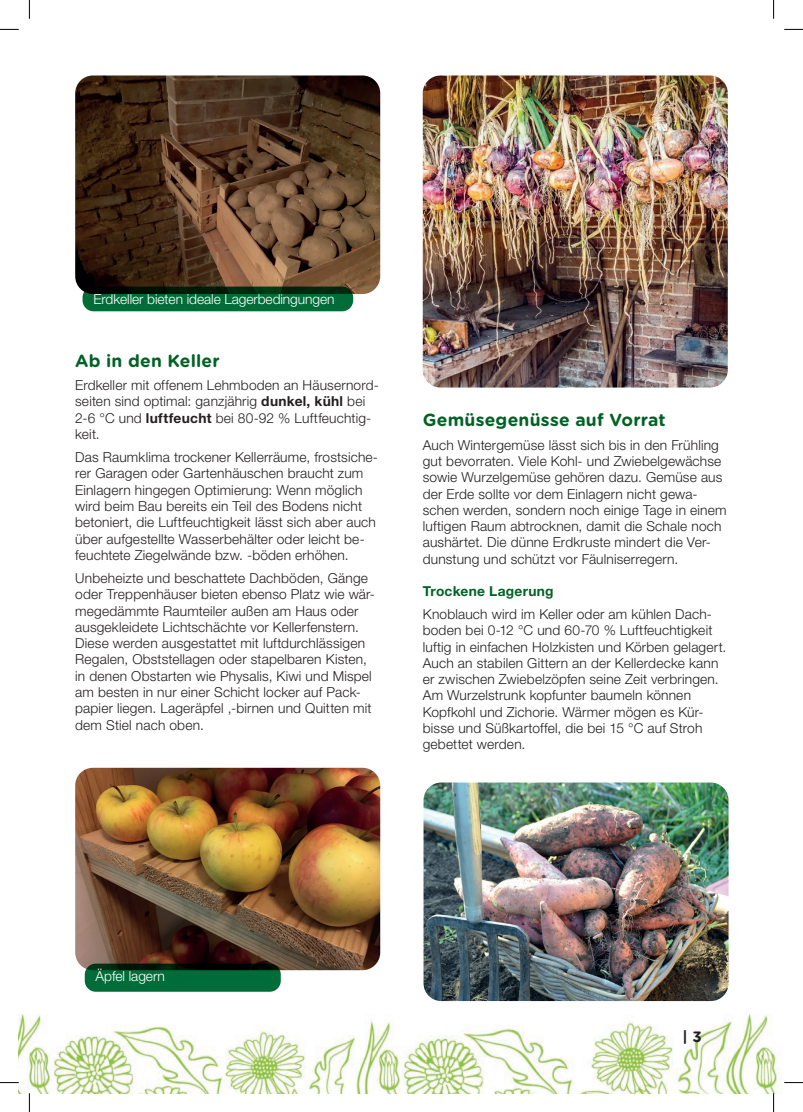
<style>
.page{position:relative;width:803px;height:1112px;background:#fff}
.page>*{position:absolute;margin:0;border:0;box-sizing:border-box;transform-origin:0 0}
._03_Headline_hellgrün{font:700 17.5px "Gotham Rounded";letter-spacing:.01em;color:#006224}
.t1{font:700 15px "Gotham Rounded";color:#231f20}
._03_Headline_hellgrün-2{font:300 13.75px/16.2px "Helvetica Neue LT Pro";letter-spacing:.015em;color:#231f20}
.bildunterschrift{font:300 13.75px "Helvetica Neue LT Pro";letter-spacing:-.005em;color:#fff}
._03_Headline_hellgrün-3{font:700 13.75px "Helvetica Neue LT Pro";letter-spacing:.02em;color:#006224}
.s1{font-weight:700}
</style>
<div class="page">
<img style="left:19px;top:1014px;width:764px;height:78px">
<img style="left:423px;top:75px;width:305px;height:312px">
<img style="left:75px;top:767px;width:305px;height:202px">
<svg style="left:85px;top:963px;width:196px;height:28px;background:#01562c"></svg>
<img style="left:75px;top:75px;width:305px;height:219px">
<svg style="left:83px;top:286px;width:270px;height:25px;background:#025429"></svg>
<img style="left:423px;top:782px;width:305px;height:218px">
<svg style="left:0;top:29px;width:19px;height:1px"></svg>
<svg style="left:784px;top:29px;width:19px;height:1px"></svg>
<svg style="left:0;top:1082px;width:19px;height:1px"></svg>
<svg style="left:784px;top:1082px;width:19px;height:1px"></svg>
<svg style="left:29px;top:0;width:1px;height:19px"></svg>
<svg style="left:29px;top:1093px;width:1px;height:18px"></svg>
<svg style="left:773px;top:0;width:1px;height:19px"></svg>
<svg style="left:773px;top:1092px;width:1px;height:19px"></svg>
<p class="bildunterschrift" style="left:93px;top:291px;width:243px">Erdkeller bieten ideale Lagerbedingungen</p>
<p class="_03_Headline_hellgrün" style="left:75px;top:347px;width:146px">Ab in den Keller</p>
<p class="_03_Headline_hellgrün-2" style="left:75px;top:376px;width:305px">Erdkeller mit offenem Lehmboden an Häusernord&shy;seiten sind optimal: ganzjährig <span class="s1">dunkel, kühl</span> bei 2-6 °C und <span class="s1">luftfeucht</span> bei 80-92 % Luftfeuchtig&shy;keit.</p>
<p class="_03_Headline_hellgrün-2" style="left:75px;top:449px;width:304px">Das Raumklima trockener Kellerräume, frostsiche&shy;rer Garagen oder Gartenhäuschen braucht zum Einlagern hingegen Optimierung: Wenn möglich wird beim Bau bereits ein Teil des Bodens nicht betoniert, die Luftfeuchtigkeit lässt sich aber auch über aufgestellte Wasserbehälter oder leicht be&shy;feuchtete Ziegelwände bzw. -böden erhöhen.</p>
<p class="_03_Headline_hellgrün-2" style="left:75px;top:569px;width:301px">Unbeheizte und beschattete Dachböden, Gänge oder Treppenhäuser bieten ebenso Platz wie wär&shy;megedämmte Raumteiler außen am Haus oder ausgekleidete Lichtschächte vor Kellerfenstern.<br>Diese werden ausgestattet mit luftdurchlässigen Regalen, Obststellagen oder stapelbaren Kisten, in denen Obstarten wie Physalis, Kiwi und Mispel am besten in nur einer Schicht locker auf Pack&shy;papier liegen. Lageräpfel ,-birnen und Quitten mit dem Stiel nach oben.</p>
<p class="_03_Headline_hellgrün" style="left:423px;top:407px;width:245px">Gemüsegenüsse auf Vorrat</p>
<p class="_03_Headline_hellgrün-2" style="left:423px;top:436px;width:305px">Auch Wintergemüse lässt sich bis in den Frühling gut bevorraten. Viele Kohl- und Zwiebelgewächse sowie Wurzelgemüse gehören dazu. Gemüse aus der Erde sollte vor dem Einlagern nicht gewa&shy;schen werden, sondern noch einige Tage in einem luftigen Raum abtrocknen, damit die Schale noch aushärtet. Die dünne Erdkruste mindert die Ver&shy;dunstung und schützt vor Fäulniserregern.</p>
<p class="_03_Headline_hellgrün-3" style="left:423px;top:582px;width:132px">Trockene Lagerung</p>
<p class="_03_Headline_hellgrün-2" style="left:423px;top:605px;width:305px">Knoblauch wird im Keller oder am kühlen Dach&shy;boden bei 0-12 °C und 60-70 % Luftfeuchtigkeit luftig in einfachen Holzkisten und Körben gelagert.<br>Auch an stabilen Gittern an der Kellerdecke kann er zwischen Zwiebelzöpfen seine Zeit verbringen.<br>Am Wurzelstrunk kopfunter baumeln können Kopfkohl und Zichorie. Wärmer mögen es Kür&shy;bisse und Süßkartoffel, die bei 15 °C auf Stroh gebettet werden.</p>
<p class="bildunterschrift" style="left:96px;top:967px;width:71px">Äpfel lagern</p>
<p class="t1" style="left:683px;top:1025px;width:21px">| 3</p>
</div>
